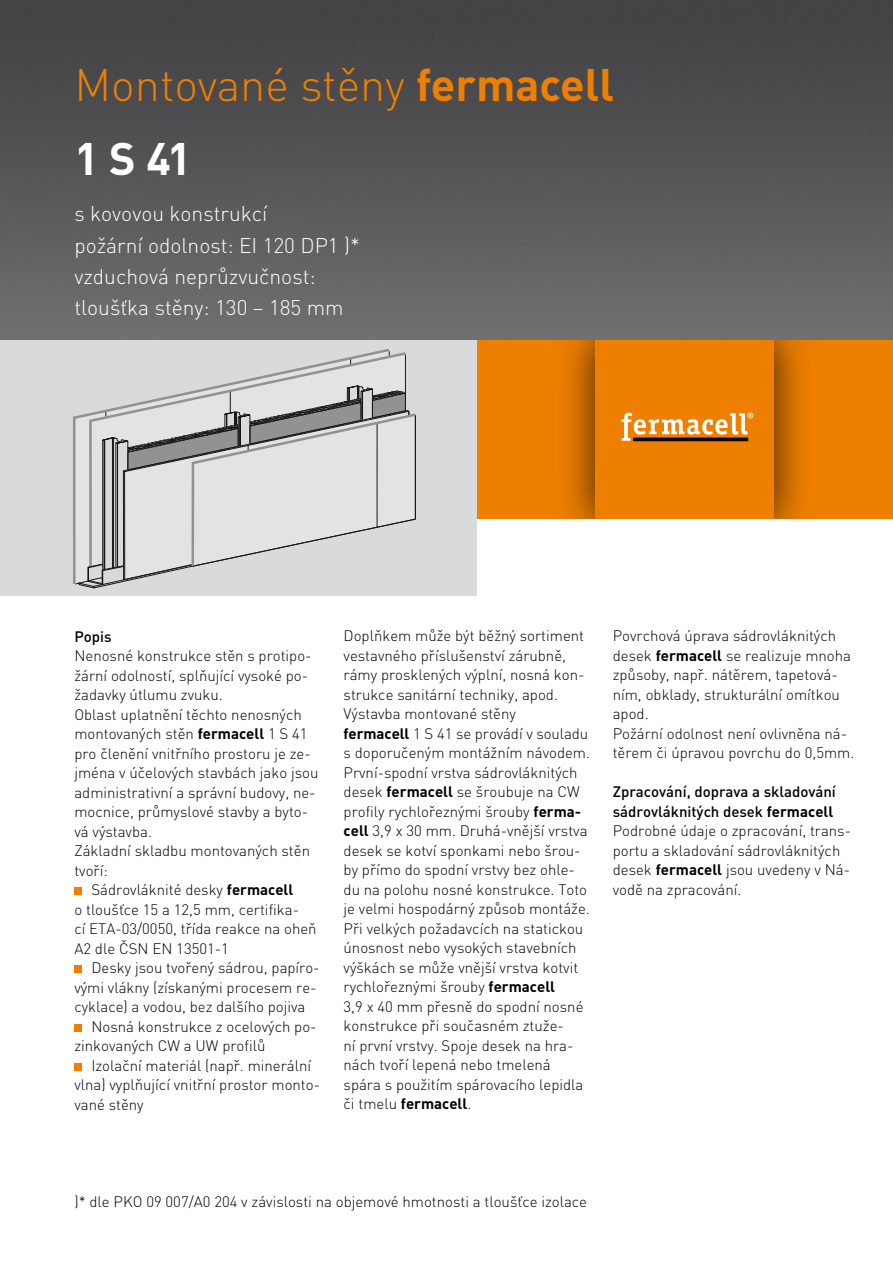
<style>
.page{position:relative;width:893px;height:1263px;background:#fff}
.page>*{position:absolute;margin:0;border:0;box-sizing:border-box;transform-origin:0 0}
.t1{font:300 45px/73.5px "DIN Pro";color:#ee7f00}
.t2{font:300 21px/31.2px "DIN Pro";color:#fff}
.t3{font:300 15px/19.5px "DINCE";color:#000}
.t4{font:500 15px "DINCE";color:#000}
.s1{font-family:"DINCE";font-weight:700}
.s2{font-weight:700;color:#fff}
.s3{font-weight:700}
.s4{font-weight:500}
</style>
<div class="page">
<div style="left:74px;top:888px;width:8px;height:7px;background:#ee7f00"></div>
<div style="left:74px;top:966px;width:8px;height:7px;background:#ee7f00"></div>
<div style="left:74px;top:1024px;width:8px;height:8px;background:#ee7f00"></div>
<div style="left:74px;top:1063px;width:8px;height:8px;background:#ee7f00"></div>
<img style="left:0;top:0;width:893px;height:340px">
<svg style="left:0;top:340px;width:893px;height:179px;background:#e37a01"></svg>
<div style="left:595px;top:340px;width:179px;height:179px;background:#ee7f00"></div>
<svg style="left:621px;top:412px;width:132px;height:29px"></svg>
<div style="left:0;top:340px;width:476px;height:255px;background:#d9dadb"></div>
<svg style="left:216px;top:350px;width:190px;height:36px"></svg>
<svg style="left:75px;top:386px;width:341px;height:202px"></svg>
<h1 class="t1" style="left:74px;top:46px;width:541px">Montované stěny <span class="s1">fermacell<br></span><span class="s2">1 S 41</span></h1>
<h2 class="t2" style="left:74px;top:197px;width:287px">s kovovou konstrukcí<br>požární odolnost: EI 120 DP1 )* vzduchová neprůzvučnost: tloušťka stěny: 130 – 185 mm</h2>
<p class="t4" style="left:74px;top:627px;width:39px">Popis</p>
<p class="t3" style="left:74px;top:646px;width:239px">Nenosné konstrukce stěn s protipo-</p>
<p class="t3" style="left:74px;top:666px;width:235px">žární odolností, splňující vysoké po-</p>
<p class="t3" style="left:74px;top:685px;width:150px">žadavky útlumu zvuku.</p>
<p class="t3" style="left:74px;top:705px;width:229px">Oblast uplatnění těchto nenosných</p>
<p class="t3" style="left:74px;top:724px;width:235px">montovaných stěn <span class="s3">fermacell</span> 1 S 41</p>
<p class="t3" style="left:74px;top:744px;width:238px">pro členění vnitřního prostoru je ze-</p>
<p class="t3" style="left:74px;top:763px;width:246px">jména v účelových stavbách jako jsou</p>
<p class="t3" style="left:74px;top:783px;width:243px">administrativní a správní budovy, ne-</p>
<p class="t3" style="left:74px;top:802px;width:235px">mocnice, průmyslové stavby a byto-</p>
<p class="t3" style="left:74px;top:822px;width:79px">vá výstavba.</p>
<p class="t3" style="left:74px;top:841px;width:237px">Základní skladbu montovaných stěn</p>
<p class="t3" style="left:74px;top:861px;width:35px">tvoří:</p>
<p class="t3" style="left:91px;top:880px;width:203px">Sádrovláknité desky <span class="s3">fermacell</span></p>
<p class="t3" style="left:74px;top:900px;width:226px">o tloušťce 15 a 12,5 mm, certifika-</p>
<p class="t3" style="left:74px;top:919px;width:244px">cí ETA-03/0050, třída reakce na oheň</p>
<p class="t3" style="left:74px;top:939px;width:156px">A2 dle ČSN EN 13501-1</p>
<p class="t3" style="left:91px;top:958px;width:230px">Desky jsou tvořený sádrou, papíro-</p>
<p class="t3" style="left:74px;top:978px;width:244px">vými vlákny (získanými procesem re-</p>
<p class="t3" style="left:74px;top:997px;width:232px">cyklace) a vodou, bez dalšího pojiva</p>
<p class="t3" style="left:91px;top:1017px;width:227px">Nosná konstrukce z ocelových po-</p>
<p class="t3" style="left:74px;top:1036px;width:193px">zinkovaných CW a UW profilů</p>
<p class="t3" style="left:91px;top:1056px;width:221px">Izolační materiál (např. minerální</p>
<p class="t3" style="left:74px;top:1075px;width:247px">vlna) vyplňující vnitřní prostor monto-</p>
<p class="t3" style="left:74px;top:1095px;width:71px">vané stěny</p>
<p class="t3" style="left:344px;top:626px;width:248px">Doplňkem může být běžný sortiment vestavného příslušenství zárubně, rámy prosklených výplní, nosná kon&shy;strukce sanitární techniky, apod.<br>Výstavba montované stěny<br><span class="s3">fermacell</span> 1 S 41 se provádí v souladu s doporučeným montážním návodem.<br>První-spodní vrstva sádrovláknitých desek <span class="s3">fermacell</span> se šroubuje na CW profily rychlořeznými šrouby <span class="s3">ferma&shy;cell</span> 3,9 x 30 mm. Druhá-vnější vrstva desek se kotví sponkami nebo šrou&shy;by přímo do spodní vrstvy bez ohle&shy;du na polohu nosné konstrukce. Toto je velmi hospodárný způsob montáže.<br>Při velkých požadavcích na statickou únosnost nebo vysokých stavebních výškách se může vnější vrstva kotvit rychlořeznými šrouby <span class="s3">fermacell<br></span>3,9 x 40 mm přesně do spodní nosné konstrukce při současném ztuže-<br>ní první vrstvy. Spoje desek na hra&shy;nách tvoří lepená nebo tmelená spára s použitím spárovacího lepidla či tmelu <span class="s3">fermacell</span>.</p>
<p class="t3" style="left:613px;top:626px;width:243px">Povrchová úprava sádrovláknitých desek <span class="s3">fermacell</span> se realizuje mnoha způsoby, např. nátěrem, tapetová&shy;ním, obklady, strukturální omítkou apod.<br>Požární odolnost není ovlivněna ná&shy;těrem či úpravou povrchu do 0,5mm.</p>
<p class="t3" style="left:613px;top:782px;width:240px"><span class="s4">Zpracování, doprava a skladování sádrovláknitých desek</span> <span class="s3">fermacell<br></span>Podrobné údaje o zpracování, trans&shy;portu a skladování sádrovláknitých desek <span class="s3">fermacell</span> jsou uvedeny v Ná&shy;vodě na zpracování.</p>
<p class="t3" style="left:74px;top:1192px;width:514px">)* dle PKO 09 007/A0 204 v závislosti na objemové hmotnosti a tloušťce izolace</p>
</div>
